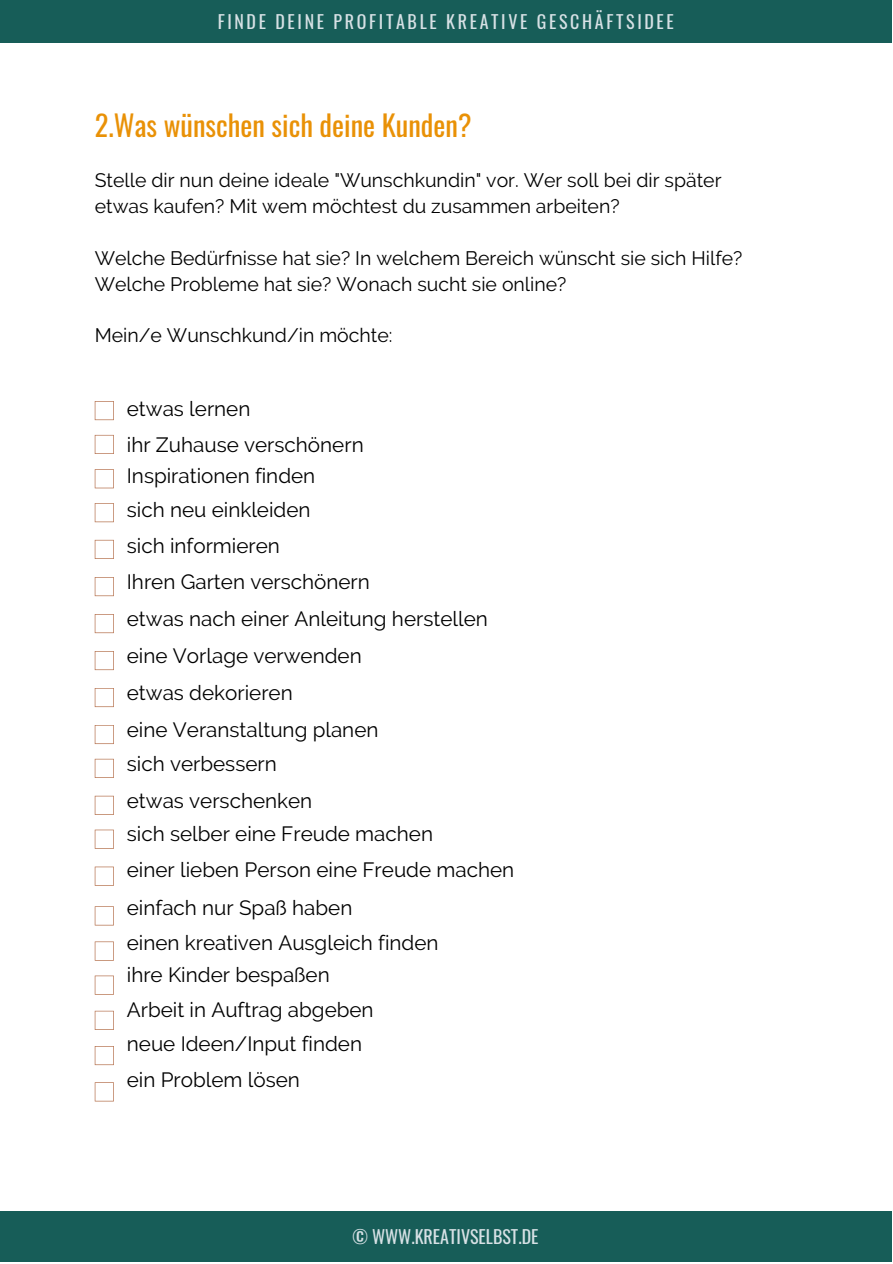
<style>
.page{position:relative;width:893px;height:1264px;background:#fff}
.page>*{position:absolute;margin:0;border:0;box-sizing:border-box;transform-origin:0 0}
.t1{font:28.5px "Oswald";color:#e99106}
.t2{font:20.7px/37px "Raleway";color:#000}
.t3{font:19.5px/25.8px "Raleway";color:#000}
.t4{font:18px "Oswald";letter-spacing:.15em;color:#d7e1e5}
.t5{font:18px "Oswald";color:#d7e1e5}
</style>
<div class="page">
<svg style="left:95px;top:401px;width:19px;height:19px"></svg>
<svg style="left:95px;top:435px;width:19px;height:19px"></svg>
<svg style="left:95px;top:469px;width:19px;height:19px"></svg>
<svg style="left:95px;top:503px;width:19px;height:19px"></svg>
<svg style="left:95px;top:540px;width:19px;height:19px"></svg>
<svg style="left:95px;top:577px;width:19px;height:19px"></svg>
<svg style="left:95px;top:614px;width:19px;height:19px"></svg>
<svg style="left:95px;top:651px;width:19px;height:19px"></svg>
<svg style="left:95px;top:688px;width:19px;height:19px"></svg>
<svg style="left:95px;top:725px;width:19px;height:19px"></svg>
<svg style="left:95px;top:758px;width:19px;height:20px"></svg>
<svg style="left:95px;top:795px;width:19px;height:20px"></svg>
<svg style="left:95px;top:829px;width:19px;height:19px"></svg>
<svg style="left:95px;top:866px;width:19px;height:19px"></svg>
<svg style="left:95px;top:906px;width:19px;height:19px"></svg>
<svg style="left:95px;top:941px;width:19px;height:19px"></svg>
<svg style="left:95px;top:975px;width:19px;height:19px"></svg>
<svg style="left:95px;top:1010px;width:19px;height:19px"></svg>
<svg style="left:95px;top:1046px;width:19px;height:19px"></svg>
<svg style="left:95px;top:1082px;width:19px;height:19px"></svg>
<div style="left:0;top:0;width:892px;height:43px;background:#175d58"></div>
<div style="left:0;top:1210px;width:892px;height:52px;background:#175d58"></div>
<p class="t4" style="left:218px;top:7px;width:457px">FINDE DEINE PROFITABLE KREATIVE GESCHÄFTSIDEE</p>
<p class="t1" style="left:95px;top:103px;width:378px">2.Was wünschen sich deine Kunden?</p>
<p class="t3" style="left:95px;top:167px;width:628px">Stelle dir nun deine ideale "Wunschkundin" vor. Wer soll bei dir später etwas kaufen? Mit wem möchtest du zusammen arbeiten?</p>
<p class="t3" style="left:95px;top:245px;width:649px">Welche Bedürfnisse hat sie? In welchem Bereich wünscht sie sich Hilfe?<br>Welche Probleme hat sie? Wonach sucht sie online?</p>
<p class="t3" style="left:95px;top:322px;width:299px">Mein/e Wunschkund/in möchte:</p>
<p class="t2" style="left:127px;top:390px;width:125px">etwas lernen</p>
<p class="t2" style="left:127px;top:426px;width:238px">ihr Zuhause verschönern</p>
<p class="t2" style="left:127px;top:457px;width:190px">Inspirationen finden</p>
<p class="t2" style="left:127px;top:491px;width:185px">sich neu einkleiden</p>
<p class="t2" style="left:127px;top:527px;width:155px">sich informieren</p>
<p class="t2" style="left:127px;top:563px;width:244px">Ihren Garten verschönern</p>
<p class="t2" style="left:127px;top:600px;width:362px">etwas nach einer Anleitung herstellen eine Vorlage verwenden</p>
<p class="t2" style="left:127px;top:674px;width:167px">etwas dekorieren</p>
<p class="t2" style="left:127px;top:711px;width:253px">eine Veranstaltung planen</p>
<p class="t2" style="left:127px;top:745px;width:151px">sich verbessern</p>
<p class="t2" style="left:127px;top:782px;width:187px">etwas verschenken</p>
<p class="t2" style="left:127px;top:814px;width:308px">sich selber eine Freude machen</p>
<p class="t2" style="left:127px;top:850px;width:389px">einer lieben Person eine Freude machen</p>
<p class="t2" style="left:127px;top:889px;width:227px">einfach nur Spaß haben</p>
<p class="t2" style="left:127px;top:924px;width:313px">einen kreativen Ausgleich finden</p>
<p class="t2" style="left:127px;top:956px;width:204px">ihre Kinder bespaßen</p>
<p class="t2" style="left:127px;top:991px;width:248px">Arbeit in Auftrag abgeben</p>
<p class="t2" style="left:127px;top:1025px;width:237px">neue Ideen/Input finden</p>
<p class="t2" style="left:127px;top:1061px;width:175px">ein Problem lösen</p>
<p class="t5" style="left:352px;top:1222px;width:187px">© WWW.KREATIVSELBST.DE</p>
</div>
